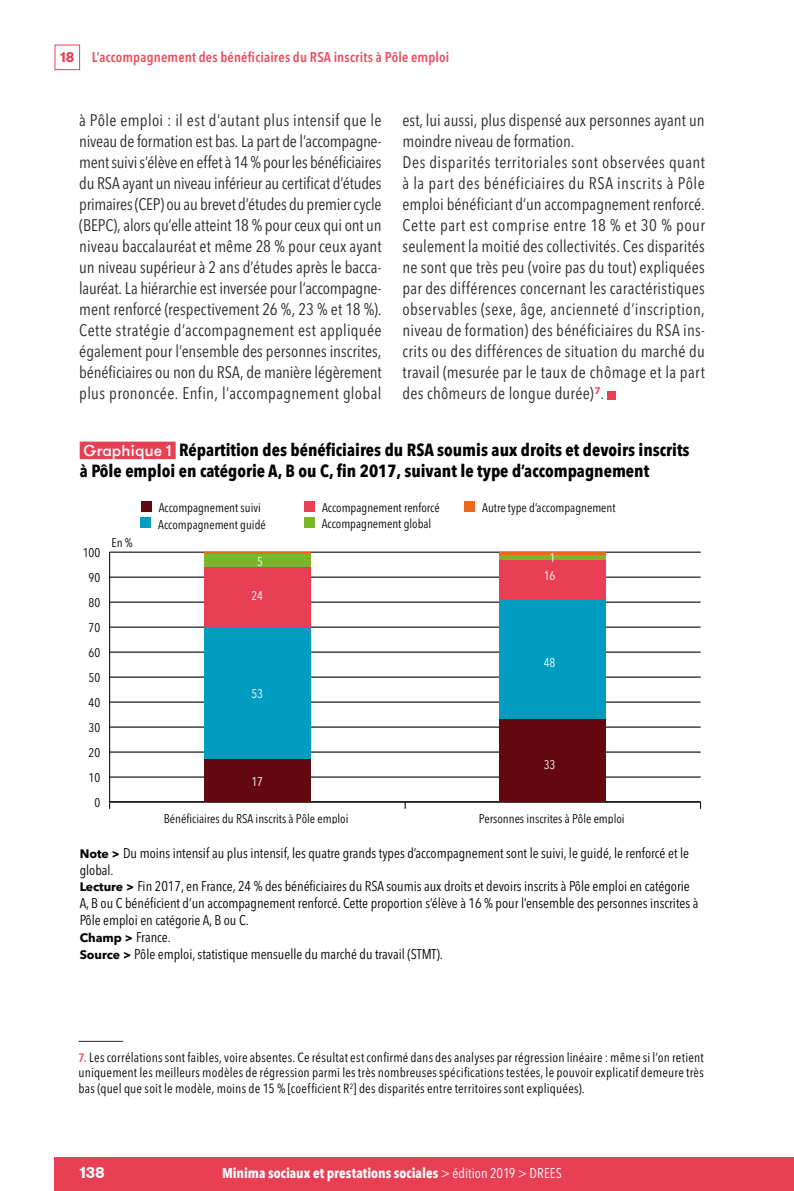
<style>
.page{position:relative;width:794px;height:1191px;background:#fff}
.page>*{position:absolute;margin:0;border:0;box-sizing:border-box;transform-origin:0 0}
.HT_titre{font:700 condensed 17.5px/21px "Avenir Next LT Pro";color:#000}
.Texte_Couleur{font:condensed 16.62px/21px "Avenir Next LT Pro";letter-spacing:.01em;color:#282827}
.t1{font:700 15.75px "GT Walsheim";color:#fff}
.HT_notes_champ_lectu{font:condensed 14px/16.8px "Avenir Next LT Pro";color:#000}
.t2{font:600 condensed 14px "Avenir Next LT Pro";letter-spacing:.015em;color:#ea4c5c}
.t3{font:700 condensed 14px "Avenir Next LT Pro";letter-spacing:.005em;color:#fff}
.t4{font:condensed 13.12px/15.8px "Avenir Next LT Pro";letter-spacing:.015em;color:#000;text-align:justify}
.t5{font:condensed 12.42px "Avenir Next LT Pro";color:#000}
.t6{font:condensed 12.42px "Avenir Next LT Pro";color:#fff}
.s1{font-family:"GT Walsheim Pro Trial";font-weight:700;font-stretch:normal;color:#e83f55}
.s2{font-family:"GT Walsheim";font-weight:500;font-stretch:normal;font-size:15.75px;color:#fff}
.s3{font-weight:700;font-stretch:normal;font-size:12.25px}
.s4{font-weight:600;font-size:12.25px;color:#eb5863}
.s5{font-weight:400}
</style>
<div class="page">
<div style="left:55px;top:45px;width:25px;height:25px;border:1px solid #e83f55"></div>
<div style="left:55px;top:1157px;width:739px;height:34px;background:#e83f55"></div>
<div style="left:607px;top:391px;width:9px;height:8px;background:#e83f55"></div>
<hr style="left:78px;top:1041px;width:45px;height:1px;background:#282827">
<div style="left:80px;top:441px;width:96px;height:18px;background:#e83f55"></div>
<div style="left:465px;top:501px;width:10px;height:10px;background:#ec691c"></div>
<div style="left:304px;top:517px;width:10px;height:11px;background:#76b82a"></div>
<div style="left:304px;top:501px;width:11px;height:11px;background:#e83f55"></div>
<div style="left:141px;top:518px;width:10px;height:10px;background:#009dc1"></div>
<div style="left:141px;top:501px;width:10px;height:10px;background:#640810"></div>
<hr style="left:109px;top:552px;width:1px;height:250px;background:#000">
<hr style="left:110px;top:801px;width:590px;height:1px;background:#000">
<hr style="left:110px;top:776px;width:590px;height:1px;background:#000">
<hr style="left:110px;top:751px;width:590px;height:1px;background:#000">
<hr style="left:110px;top:726px;width:590px;height:1px;background:#000">
<hr style="left:110px;top:701px;width:590px;height:1px;background:#000">
<hr style="left:110px;top:677px;width:590px;height:1px;background:#000">
<hr style="left:110px;top:652px;width:590px;height:1px;background:#000">
<hr style="left:110px;top:627px;width:590px;height:1px;background:#000">
<hr style="left:110px;top:602px;width:590px;height:1px;background:#000">
<hr style="left:110px;top:577px;width:590px;height:1px;background:#000">
<hr style="left:110px;top:552px;width:590px;height:1px;background:#000">
<hr style="left:204px;top:552px;width:106px;height:2px;background:#ec691c">
<hr style="left:499px;top:552px;width:107px;height:3px;background:#ec691c">
<div style="left:204px;top:554px;width:106px;height:13px;background:#76b82a"></div>
<hr style="left:499px;top:555px;width:107px;height:4px;background:#76b82a">
<div style="left:204px;top:567px;width:106px;height:60px;background:#e83f55"></div>
<div style="left:499px;top:559px;width:107px;height:40px;background:#e83f55"></div>
<div style="left:204px;top:627px;width:106px;height:132px;background:#009dc1"></div>
<div style="left:499px;top:599px;width:107px;height:120px;background:#009dc1"></div>
<div style="left:204px;top:759px;width:106px;height:43px;background:#640810"></div>
<div style="left:499px;top:719px;width:107px;height:83px;background:#640810"></div>
<p class="t2" style="left:60px;top:49px;width:391px"><span class="s1">18</span> L’accompagnement des bénéficiaires du RSA inscrits à Pôle emploi</p>
<p class="Texte_Couleur" style="left:79px;top:110px;width:304px">à Pôle emploi : il est d’autant plus intensif que le niveau de formation est bas. La part de l’accompagne&shy;ment suivi s’élève en effet à 14 % pour les bénéficiaires du RSA ayant un niveau inférieur au certificat d’études primaires (CEP) ou au brevet d’études du premier cycle (BEPC), alors qu’elle atteint 18 % pour ceux qui ont un niveau baccalauréat et même 28 % pour ceux ayant un niveau supérieur à 2 ans d’études après le bacca&shy;lauréat. La hiérarchie est inversée pour l’accompagne&shy;ment renforcé (respectivement 26 %, 23 % et 18 %).<br>Cette stratégie d’accompagnement est appliquée également pour l’ensemble des personnes inscrites, bénéficiaires ou non du RSA, de manière légèrement plus prononcée. Enfin, l’accompagnement global</p>
<p class="Texte_Couleur" style="left:402px;top:110px;width:304px">est, lui aussi, plus dispensé aux personnes ayant un moindre niveau de formation.</p>
<p class="Texte_Couleur" style="left:402px;top:152px;width:304px">Des disparités territoriales sont observées quant à la part des bénéficiaires du RSA inscrits à Pôle emploi bénéficiant d’un accompagnement renforcé.<br>Cette part est comprise entre 18 % et 30 % pour seulement la moitié des collectivités. Ces disparités ne sont que très peu (voire pas du tout) expliquées par des différences concernant les caractéristiques observables (sexe, âge, ancienneté d’inscription, niveau de formation) des bénéficiaires du RSA ins&shy;crits ou des différences de situation du marché du travail (mesurée par le taux de chômage et la part des chômeurs de longue durée)<sup>7</sup>.</p>
<p class="HT_titre" style="left:80px;top:439px;width:611px"><span class="s2">Graphique 1</span> Répartition des bénéficiaires du RSA soumis aux droits et devoirs inscrits à Pôle emploi en catégorie A, B ou C, fin 2017, suivant le type d’accompagnement</p>
<p class="t5" style="left:482px;top:500px;width:135px">Autre type d’accompagnement</p>
<p class="t5" style="left:322px;top:516px;width:111px">Accompagnement global</p>
<p class="t5" style="left:322px;top:500px;width:119px">Accompagnement renforcé</p>
<p class="t5" style="left:159px;top:500px;width:104px">Accompagnement suivi</p>
<p class="t5" style="left:158px;top:516px;width:109px">Accompagnement guidé</p>
<p class="t5" style="left:83px;top:545px;width:19px">100</p>
<p class="t5" style="left:89px;top:570px;width:13px">90</p>
<p class="t5" style="left:89px;top:595px;width:13px">80</p>
<p class="t5" style="left:89px;top:620px;width:13px">70</p>
<p class="t5" style="left:89px;top:645px;width:13px">60</p>
<p class="t5" style="left:89px;top:670px;width:13px">50</p>
<p class="t5" style="left:89px;top:695px;width:13px">40</p>
<p class="t5" style="left:89px;top:720px;width:13px">30</p>
<p class="t5" style="left:89px;top:745px;width:13px">20</p>
<p class="t5" style="left:89px;top:770px;width:13px">10</p>
<p class="t5" style="left:95px;top:795px;width:7px">0</p>
<p class="t5" style="left:112px;top:535px;width:23px">En %</p>
<p class="t6" style="left:257px;top:554px;width:7px">5</p>
<p class="t6" style="left:251px;top:588px;width:13px">24</p>
<p class="t6" style="left:251px;top:686px;width:13px">53</p>
<p class="t6" style="left:251px;top:774px;width:13px">17</p>
<p class="t6" style="left:549px;top:550px;width:7px">1</p>
<p class="t6" style="left:544px;top:568px;width:13px">16</p>
<p class="t6" style="left:544px;top:655px;width:13px">48</p>
<p class="t6" style="left:544px;top:757px;width:13px">33</p>
<p class="t5" style="left:164px;top:811px;width:186px">Bénéficiaires du RSA inscrits à Pôle emploi</p>
<p class="t5" style="left:479px;top:811px;width:147px">Personnes inscrites à Pôle emploi</p>
<p class="HT_notes_champ_lectu" style="left:80px;top:844px;width:611px"><span class="s3">Note &gt;</span> Du moins intensif au plus intensif, les quatre grands types d’accompagnement sont le suivi, le guidé, le renforcé et le global.</p>
<p class="HT_notes_champ_lectu" style="left:80px;top:878px;width:620px"><span class="s3">Lecture &gt;</span> Fin 2017, en France, 24 % des bénéficiaires du RSA soumis aux droits et devoirs inscrits à Pôle emploi en catégorie<br>A, B ou C bénéficient d’un accompagnement renforcé. Cette proportion s’élève à 16 % pour l’ensemble des personnes inscrites à<br>Pôle emploi en catégorie A, B ou C.</p>
<p class="HT_notes_champ_lectu" style="left:80px;top:928px;width:91px"><span class="s3">Champ &gt;</span> France.</p>
<p class="HT_notes_champ_lectu" style="left:80px;top:945px;width:363px"><span class="s3">Source &gt;</span> Pôle emploi, statistique mensuelle du marché du travail (STMT).</p>
<p class="t4" style="left:78px;top:1049px;width:627px"><span class="s4">7.</span> Les corrélations sont faibles, voire absentes. Ce résultat est confirmé dans des analyses par régression linéaire : même si l’on retient uniquement les meilleurs modèles de régression parmi les très nombreuses spécifications testées, le pouvoir explicatif demeure très bas (quel que soit le modèle, moins de 15 % [coefficient R<sup>2</sup>] des disparités entre territoires sont expliquées).</p>
<p class="t1" style="left:79px;top:1162px;width:27px">138</p>
<p class="t3" style="left:222px;top:1165px;width:341px">Minima sociaux et prestations sociales <span class="s5">&gt; édition 2019 &gt; DREES</span></p>
</div>
